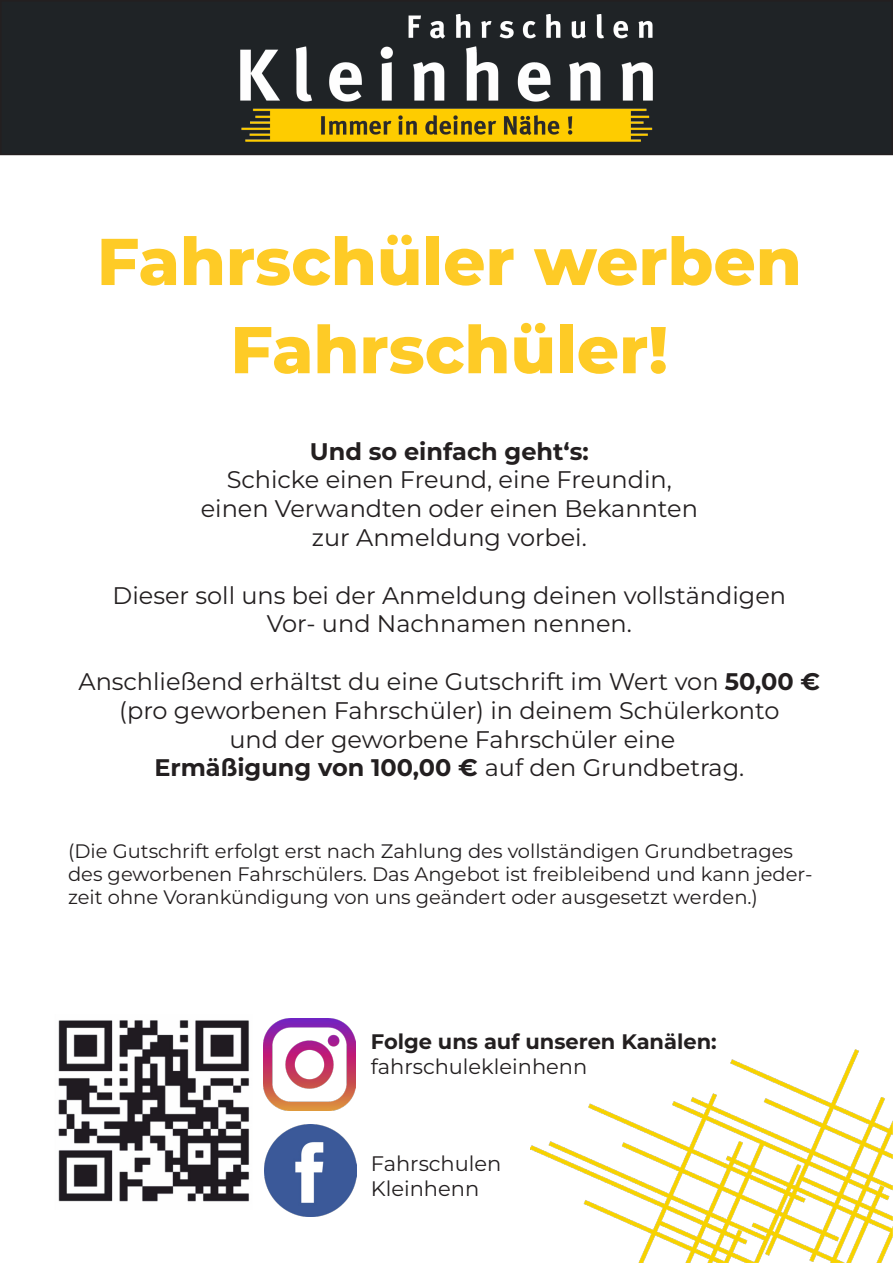
<style>
.page{position:relative;width:893px;height:1263px;background:#fff}
.page>*{position:absolute;margin:0;border:0;box-sizing:border-box;transform-origin:0 0}
.t1{font:800 66px/88.2px "Montserrat";color:#fecb26;text-align:center}
.t2{font:24px/28.8px "Montserrat";color:#231f20;text-align:center}
.t3{font:700 24px "Montserrat";color:#231f20}
.t4{font:21px/25.2px "Montserrat";color:#231f20}
.t5{font:700 21px "Montserrat";color:#231f20}
.t6{font:19.5px/23.4px "Montserrat";color:#231f20}
.s1{font-weight:700}
</style>
<div class="page">
<div style="left:1px;top:1px;width:891px;height:153px;background:#1f2326"></div>
<div style="left:0;top:0;width:893px;height:155px;border:2px solid #231f20"></div>
<img style="left:58px;top:1020px;width:192px;height:182px">
<img style="left:264px;top:1018px;width:92px;height:92px">
<img style="left:264px;top:1125px;width:92px;height:92px">
<img style="left:531px;top:1050px;width:362px;height:213px">
<img style="left:240px;top:14px;width:413px;height:127px">
<p class="t1" style="left:97px;top:216px;width:706px">Fahrschüler werben<br>Fahrschüler!</p>
<p class="t3" style="left:310px;top:435px;width:280px">Und so einfach geht‘s:</p>
<p class="t2" style="left:201px;top:465px;width:499px">Schicke einen Freund, eine Freundin, einen Verwandten oder einen Bekannten zur Anmeldung vorbei.</p>
<p class="t2" style="left:113px;top:580px;width:675px">Dieser soll uns bei der Anmeldung deinen vollständigen<br>Vor- und Nachnamen nennen.</p>
<p class="t2" style="left:78px;top:666px;width:743px">Anschließend erhältst du eine Gutschrift im Wert von <span class="s1">50,00 € </span>(pro geworbenen Fahrschüler) in deinem Schülerkonto<br>und der geworbene Fahrschüler eine<br><span class="s1">Ermäßigung von 100,00 €</span> auf den Grundbetrag.</p>
<p class="t6" style="left:68px;top:838px;width:746px">(Die Gutschrift erfolgt erst nach Zahlung des vollständigen Grundbetrages des geworbenen Fahrschülers. Das Angebot ist freibleibend und kann jeder&shy;zeit ohne Vorankündigung von uns geändert oder ausgesetzt werden.)</p>
<p class="t5" style="left:371px;top:1027px;width:347px">Folge uns auf unseren Kanälen:</p>
<p class="t4" style="left:371px;top:1053px;width:218px">fahrschulekleinhenn</p>
<p class="t4" style="left:371px;top:1150px;width:132px">Fahrschulen<br>Kleinhenn</p>
</div>
